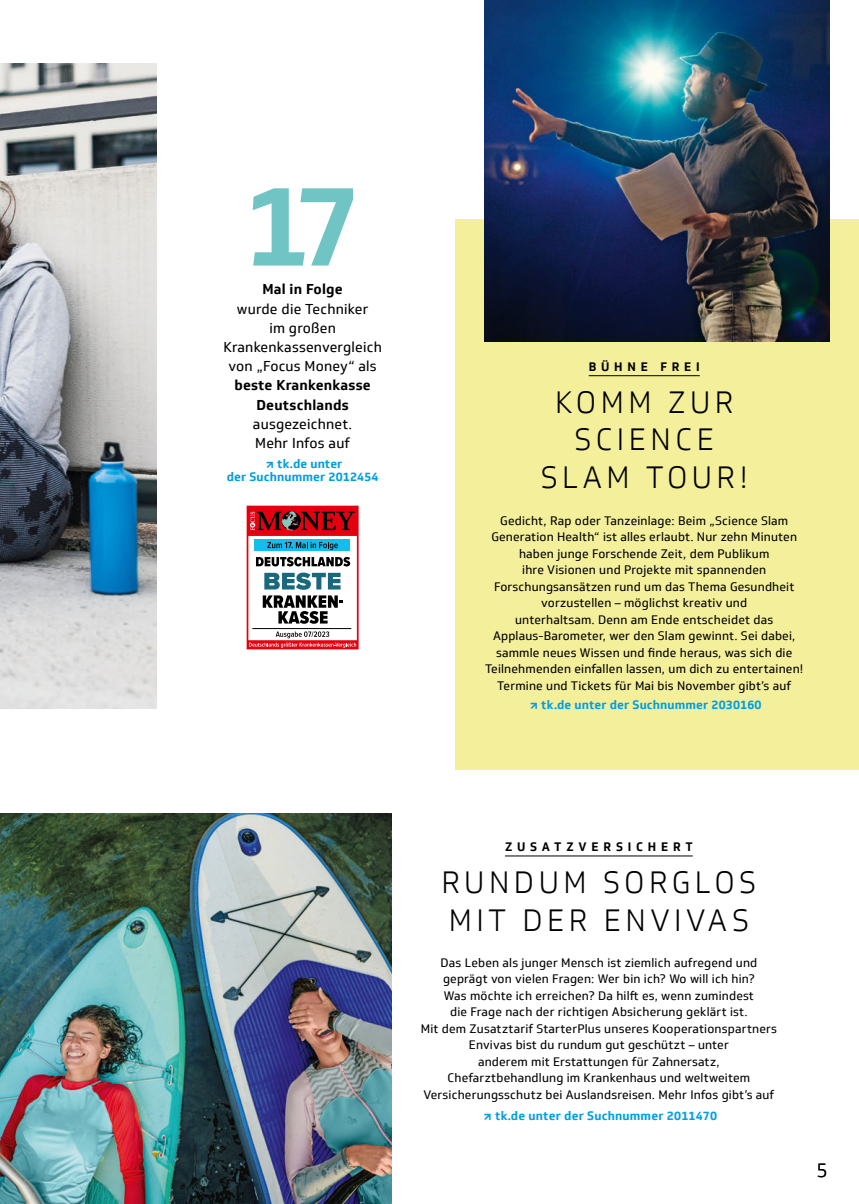
<style>
.page{position:relative;width:859px;height:1204px;background:#fff}
.page>*{position:absolute;margin:0;border:0;box-sizing:border-box;transform-origin:0 0}
.t1{font:700 112.5px "Soleto TK Headline";color:#70c5c4}
.t2{font:300 30px/37.5px "Soleto TK Headline";letter-spacing:.15em;color:#000;text-align:center}
.t3{font:300 19.5px "Soleto TK";color:#000}
.t4{font:13.95px/19.2px "Soleto TK";letter-spacing:.015em;color:#000;text-align:center}
.t5{font:12px/16.5px "Soleto TK";letter-spacing:.015em;color:#000;text-align:center}
.t6{font:700 12px/13.5px "Soleto TK";letter-spacing:.01em;color:#009ee3;text-align:center}
.t7{font:700 12px "Soleto TK";letter-spacing:.4em;color:#000}
.s1{font-weight:700}
</style>
<div class="page">
<img style="left:0;top:64px;width:156px;height:644px">
<div style="left:455px;top:219px;width:404px;height:550px;background:#f4ef9b"></div>
<img style="left:0;top:813px;width:392px;height:390px">
<img style="left:484px;top:0;width:346px;height:341px">
<hr style="left:589px;top:375px;width:111px;height:1px;background:#000">
<hr style="left:505px;top:855px;width:188px;height:1px;background:#000">
<div style="left:247px;top:505px;width:112px;height:144px;background:linear-gradient(to right,#e40816,#e40a18)"></div>
<div style="left:248px;top:536px;width:109px;height:104px;background:#fff"></div>
<hr style="left:252px;top:628px;width:99px;height:1px;background:#000">
<div style="left:248px;top:507px;width:109px;height:27px;background:#e3000f"></div>
<svg style="left:250px;top:511px;width:105px;height:20px"></svg>
<svg style="left:263px;top:595px;width:80px;height:28px"></svg>
<svg style="left:256px;top:557px;width:94px;height:9px"></svg>
<svg style="left:249px;top:631px;width:107px;height:16px"></svg>
<div style="left:254px;top:539px;width:95px;height:12px;background:#18bbee"></div>
<svg style="left:264px;top:572px;width:77px;height:17px"></svg>
<svg style="left:267px;top:541px;width:71px;height:9px"></svg>
<p class="t1" style="left:244px;top:154px;width:119px">17</p>
<p class="t4" style="left:223px;top:280px;width:160px"><span class="s1">Mal in Folge<br></span>wurde die Techniker<br>im großen<br>Krankenkassenvergleich von „Focus Money“ als <span class="s1">beste Krankenkasse<br>Deutschlands </span>ausgezeichnet.<br>Mehr Infos auf</p>
<p class="t6" style="left:227px;top:456px;width:153px">↗tk.de unter<br>der Suchnummer 2012454</p>
<p class="t7" style="left:589px;top:359px;width:113px">BÜHNE FREI</p>
<p class="t2" style="left:541px;top:384px;width:208px">KOMM ZUR<br>SCIENCE<br>SLAM TOUR!</p>
<p class="t5" style="left:485px;top:512px;width:320px">Gedicht, Rap oder Tanzeinlage: Beim „Science Slam Generation Health“ ist alles erlaubt. Nur zehn Minuten haben junge Forschende Zeit, dem Publikum<br>ihre Visionen und Projekte mit spannenden Forschungsansätzen rund um das Thema Gesundheit vorzustellen – möglichst kreativ und<br>unterhaltsam. Denn am Ende entscheidet das Applaus-Barometer, wer den Slam gewinnt. Sei dabei, sammle neues Wissen und finde heraus, was sich die Teilnehmenden einfallen lassen, um dich zu entertainen!<br>Termine und Tickets für Mai bis November gibt’s auf</p>
<p class="t6" style="left:527px;top:698px;width:236px">↗tk.de unter der Suchnummer 2030160</p>
<p class="t7" style="left:505px;top:839px;width:189px">ZUSATZVERSICHERT</p>
<p class="t2" style="left:442px;top:864px;width:316px;text-align:left">RUNDUM SORGLOS<br>MIT DER ENVIVAS</p>
<p class="t5" style="left:421px;top:954px;width:358px">Das Leben als junger Mensch ist ziemlich aufregend und geprägt von vielen Fragen: Wer bin ich? Wo will ich hin?<br>Was möchte ich erreichen? Da hilft es, wenn zumindest<br>die Frage nach der richtigen Absicherung geklärt ist.<br>Mit dem Zusatztarif StarterPlus unseres Kooperationspartners Envivas bist du rundum gut geschützt – unter<br>anderem mit Erstattungen für Zahnersatz, Chefarztbehandlung im Krankenhaus und weltweitem Versicherungsschutz bei Auslandsreisen. Mehr Infos gibt’s auf</p>
<p class="t6" style="left:481px;top:1109px;width:238px">↗tk.de unter der Suchnummer 2011470</p>
<h3 class="t3" style="left:817px;top:1158px;width:13px">5</h3>
</div>
